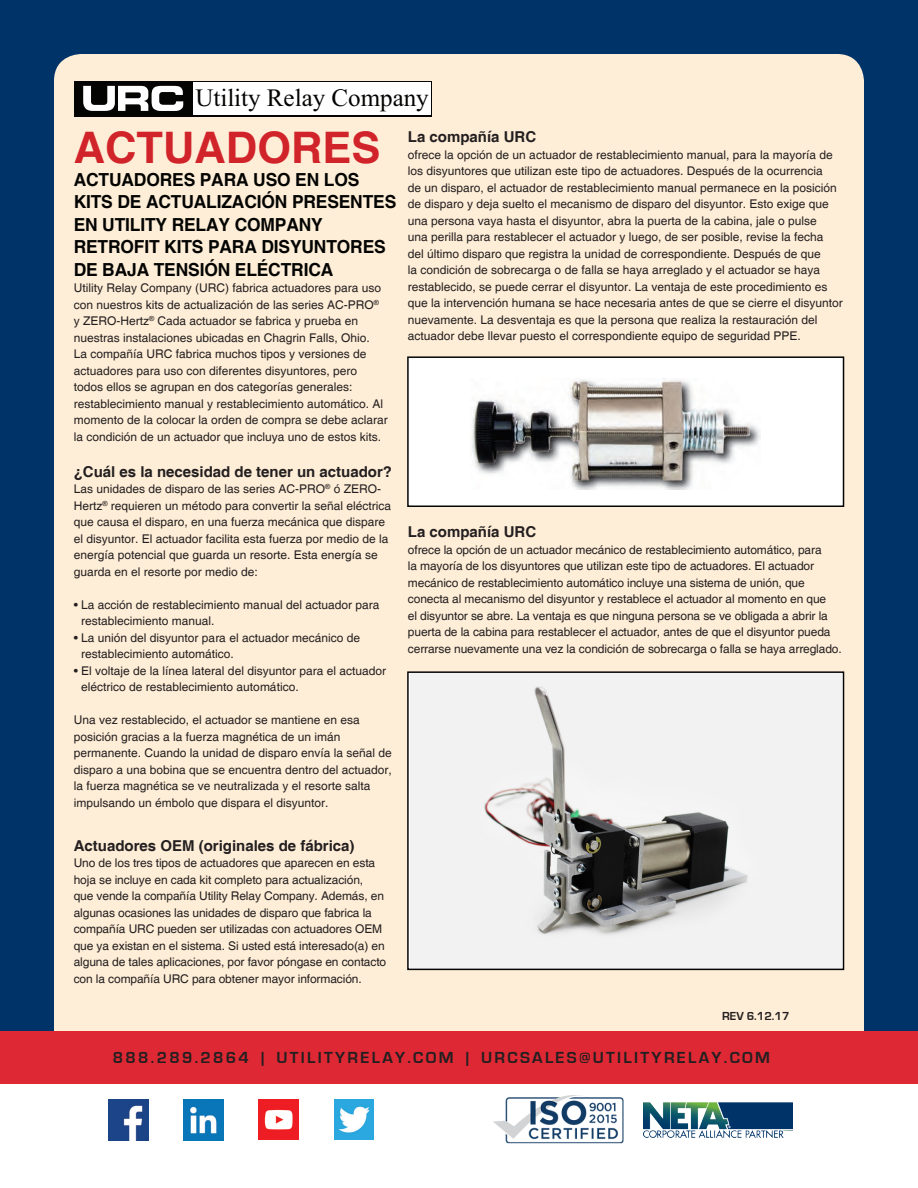
<style>
.page{position:relative;width:918px;height:1188px;background:#fff}
.page>*{position:absolute;margin:0;border:0;box-sizing:border-box;transform-origin:0 0}
.t1{font:700 43.5px "Helvetica";color:#d1232a}
.t2{font:25.05px "Times New Roman";color:#040503}
.t3{font:700 18px/22.5px "Helvetica";letter-spacing:-.01em;color:#040503}
.t4{font:700 16.5px "Eurostile";letter-spacing:.14em;color:#231f20}
.t5{font:700 15px "Helvetica";color:#231f20}
.t6{font:12px/16.5px "Helvetica";color:#231f20}
.t7{font:700 12px "Eurostile";color:#231f20}
</style>
<div class="page">
<div style="left:0;top:0;width:918px;height:1163px;background:#003468"></div>
<div style="left:54px;top:54px;width:810px;height:1029px;background:#ffeed7;border-radius:27px"></div>
<div style="left:0;top:1083px;width:918px;height:105px;background:#fff"></div>
<div style="left:0;top:1031px;width:918px;height:52px;background:#de2834"></div>
<img style="left:644px;top:1102px;width:149px;height:36px">
<img style="left:108px;top:1099px;width:40px;height:41px">
<img style="left:184px;top:1099px;width:39px;height:41px">
<img style="left:335px;top:1100px;width:39px;height:40px">
<img style="left:259px;top:1100px;width:40px;height:40px">
<div style="left:407px;top:356px;width:437px;height:151px;background:#fff;border:2px solid #040503"></div>
<img style="left:471px;top:378px;width:289px;height:111px">
<svg style="left:74px;top:81px;width:358px;height:35px;background:#20211f"></svg>
<div style="left:193px;top:82px;width:237px;height:32px;background:#fff"></div>
<svg style="left:83px;top:86px;width:100px;height:25px;background:#9a9b9a"></svg>
<img style="left:410px;top:674px;width:431px;height:293px">
<div style="left:407px;top:671px;width:437px;height:299px;border:2px solid #040503"></div>
<img style="left:493px;top:1095px;width:131px;height:49px">
<p class="t2" style="left:195px;top:81px;width:235px">Utility Relay Company</p>
<p class="t5" style="left:408px;top:128px;width:130px">La compañía URC</p>
<p class="t6" style="left:408px;top:147px;width:436px">ofrece la opción de un actuador de restablecimiento manual, para la mayoría de los disyuntores que utilizan este tipo de actuadores. Después de la ocurrencia<br>de un disparo, el actuador de restablecimiento manual permanece en la posición de disparo y deja suelto el mecanismo de disparo del disyuntor. Esto exige que una persona vaya hasta el disyuntor, abra la puerta de la cabina, jale o pulse<br>una perilla para restablecer el actuador y luego, de ser posible, revise la fecha<br>del último disparo que registra la unidad de correspondiente. Después de que<br>la condición de sobrecarga o de falla se haya arreglado y el actuador se haya restablecido, se puede cerrar el disyuntor. La ventaja de este procedimiento es que la intervención humana se hace necesaria antes de que se cierre el disyuntor nuevamente. La desventaja es que la persona que realiza la restauración del actuador debe llevar puesto el correspondiente equipo de seguridad PPE.</p>
<p class="t1" style="left:74px;top:121px;width:308px">ACTUADORES</p>
<p class="t3" style="left:74px;top:169px;width:324px">ACTUADORES PARA USO EN LOS<br>KITS DE ACTUALIZACIÓN PRESENTES<br>EN UTILITY RELAY COMPANY<br>RETROFIT KITS PARA DISYUNTORES<br>DE BAJA TENSIÓN ELÉCTRICA</p>
<p class="t6" style="left:74px;top:280px;width:316px">Utility Relay Company (URC) fabrica actuadores para uso con nuestros kits de actualización de las series AC-PRO<sup>® </sup>y ZERO-Hertz<sup>®</sup> Cada actuador se fabrica y prueba en nuestras instalaciones ubicadas en Chagrin Falls, Ohio.<br>La compañía URC fabrica muchos tipos y versiones de actuadores para uso con diferentes disyuntores, pero todos ellos se agrupan en dos categorías generales: restablecimiento manual y restablecimiento automático. Al momento de la colocar la orden de compra se debe aclarar la condición de un actuador que incluya uno de estos kits.</p>
<p class="t5" style="left:74px;top:462px;width:320px">¿Cuál es la necesidad de tener un actuador?</p>
<p class="t6" style="left:74px;top:481px;width:319px">Las unidades de disparo de las series AC-PRO<sup>®</sup> ó ZERO-Hertz<sup>®</sup> requieren un método para convertir la señal eléctrica que causa el disparo, en una fuerza mecánica que dispare el disyuntor. El actuador facilita esta fuerza por medio de la energía potencial que guarda un resorte. Esta energía se guarda en el resorte por medio de:</p>
<p class="t6" style="left:81px;top:597px;width:300px;text-indent:-8px">• La acción de restablecimiento manual del actuador para restablecimiento manual.</p>
<p class="t6" style="left:81px;top:630px;width:280px;text-indent:-8px">• La unión del disyuntor para el actuador mecánico de restablecimiento automático.</p>
<p class="t6" style="left:81px;top:663px;width:306px;text-indent:-8px">• El voltaje de la línea lateral del disyuntor para el actuador eléctrico de restablecimiento automático.</p>
<p class="t6" style="left:74px;top:712px;width:320px">Una vez restablecido, el actuador se mantiene en esa posición gracias a la fuerza magnética de un imán permanente. Cuando la unidad de disparo envía la señal de disparo a una bobina que se encuentra dentro del actuador, la fuerza magnética se ve neutralizada y el resorte salta impulsando un émbolo que dispara el disyuntor.</p>
<p class="t5" style="left:74px;top:837px;width:282px">Actuadores OEM (originales de fábrica)</p>
<p class="t6" style="left:74px;top:855px;width:314px">Uno de los tres tipos de actuadores que aparecen en esta hoja se incluye en cada kit completo para actualización,<br>que vende la compañía Utility Relay Company. Además, en algunas ocasiones las unidades de disparo que fabrica la compañía URC pueden ser utilizadas con actuadores OEM que ya existan en el sistema. Si usted está interesado(a) en alguna de tales aplicaciones, por favor póngase en contacto con la compañía URC para obtener mayor información.</p>
<p class="t5" style="left:408px;top:523px;width:130px">La compañía URC</p>
<p class="t6" style="left:408px;top:541px;width:435px">ofrece la opción de un actuador mecánico de restablecimiento automático, para<br>la mayoría de los disyuntores que utilizan este tipo de actuadores. El actuador mecánico de restablecimiento automático incluye una sistema de unión, que conecta al mecanismo del disyuntor y restablece el actuador al momento en que<br>el disyuntor se abre. La ventaja es que ninguna persona se ve obligada a abrir la puerta de la cabina para restablecer el actuador, antes de que el disyuntor pueda cerrarse nuevamente una vez la condición de sobrecarga o falla se haya arreglado.</p>
<p class="t7" style="left:722px;top:1009px;width:69px">REV 6.12.17</p>
<p class="t4" style="left:113px;top:1049px;width:659px">888.289.2864 | UTILITYRELAY.COM | URCSALES@UTILITYRELAY.COM</p>
</div>
